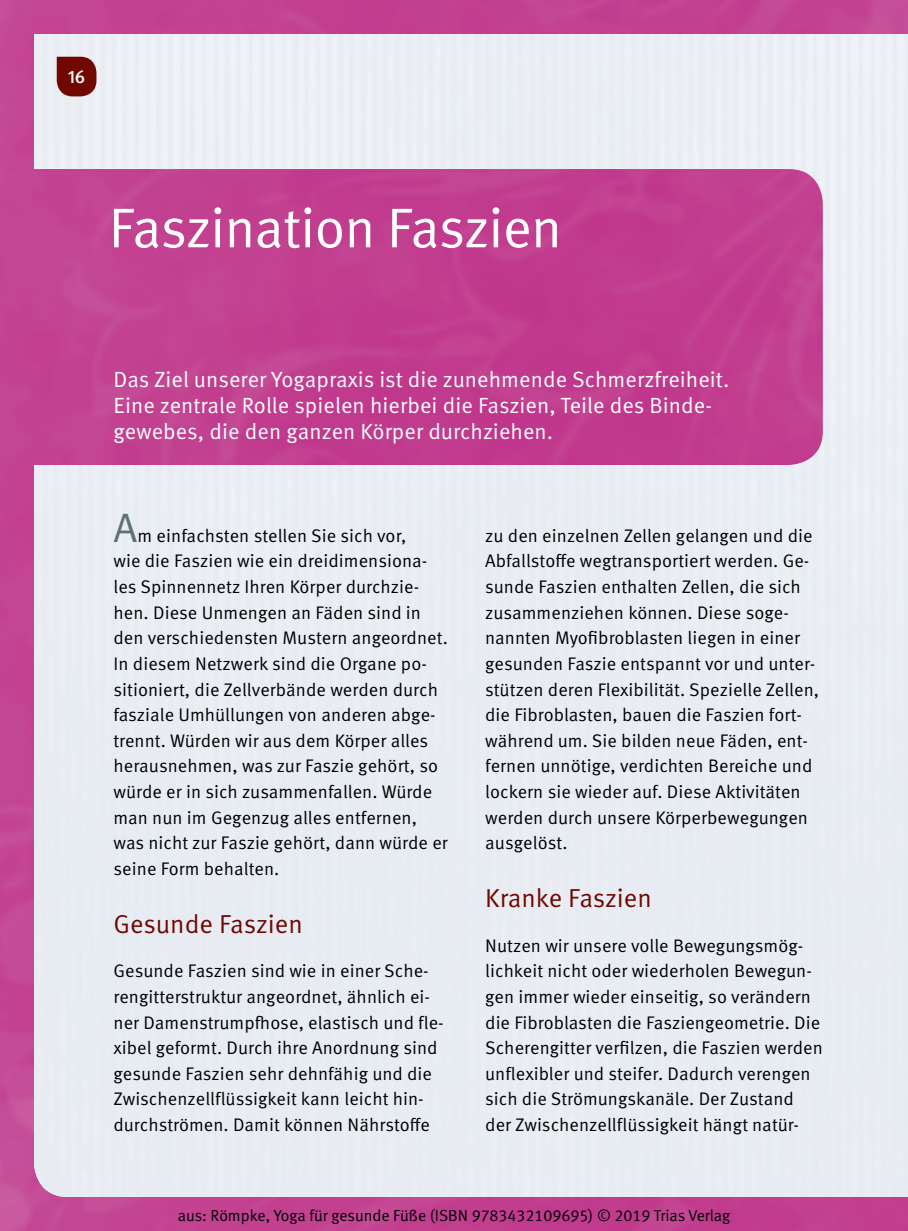
<style>
.page{position:relative;width:908px;height:1231px;background:#fff}
.page>*{position:absolute;margin:0;border:0;box-sizing:border-box;transform-origin:0 0}
.t1{font:56px "Meta Pro Norm";letter-spacing:-.025em;color:#fff}
.t2{font:41px "Meta Pro Norm";color:#5e7276}
.t3{font:26px "Meta Pro Norm";letter-spacing:-.01em;color:#710800}
.t4{font:22px/26px "Meta Pro Norm";letter-spacing:.005em;color:#fff}
.t5{font:18.2px/25.6px "Meta Pro Norm";letter-spacing:.005em;color:#000}
.t6{font:500 18.2px "Meta Pro";color:#fff}
.t7{font:16px "Meta Normal LF";color:#000}
</style>
<div class="page">
<img style="left:0;top:0;width:907px;height:1230px">
<div style="left:34px;top:34px;width:873px;height:1162px;background:#e8edf3"></div>
<svg style="left:57px;top:57px;width:39px;height:39px;background:#7a1a14"></svg>
<img style="left:0;top:169px;width:822px;height:296px">
<p class="t6" style="left:68px;top:62px;width:19px">16</p>
<h1 class="t1" style="left:109px;top:185px;width:455px">Faszination Faszien</h1>
<p class="t4" style="left:113px;top:365px;width:617px">Das Ziel unserer Yogapraxis ist die zunehmende Schmerzfreiheit.<br>Eine zentrale Rolle spielen hierbei die Faszien, Teile des Binde&shy;gewebes, die den ganzen Körper durchziehen.</p>
<h2 class="t2" style="left:113px;top:496px;width:25px">A</h2>
<p class="t5" style="left:113px;top:521px;width:336px;text-indent:24px">m einfachsten stellen Sie sich vor,<br>wie die Faszien wie ein dreidimensiona&shy;les Spinnennetz Ihren Körper durchzie&shy;hen. Diese Unmengen an Fäden sind in den verschiedensten Mustern angeordnet.<br>In diesem Netzwerk sind die Organe po&shy;sitioniert, die Zellverbände werden durch fasziale Umhüllungen von anderen abge&shy;trennt. Würden wir aus dem Körper alles herausnehmen, was zur Faszie gehört, so würde er in sich zusammenfallen. Würde man nun im Gegenzug alles entfernen, was nicht zur Faszie gehört, dann würde er seine Form behalten.</p>
<h3 class="t3" style="left:113px;top:904px;width:191px">Gesunde Faszien</h3>
<p class="t5" style="left:113px;top:956px;width:331px">Gesunde Faszien sind wie in einer Sche&shy;rengitterstruktur angeordnet, ähnlich ei&shy;ner Damenstrumpfhose, elastisch und fle&shy;xibel geformt. Durch ihre Anordnung sind gesunde Faszien sehr dehnfähig und die Zwischenzellflüssigkeit kann leicht hin&shy;durchströmen. Damit können Nährstoffe</p>
<p class="t5" style="left:485px;top:521px;width:335px">zu den einzelnen Zellen gelangen und die Abfallstoffe wegtransportiert werden. Ge&shy;sunde Faszien enthalten Zellen, die sich zusammenziehen können. Diese soge&shy;nannten Myofibroblasten liegen in einer gesunden Faszie entspannt vor und unter&shy;stützen deren Flexibilität. Spezielle Zellen, die Fibroblasten, bauen die Faszien fort&shy;während um. Sie bilden neue Fäden, ent&shy;fernen unnötige, verdichten Bereiche und lockern sie wieder auf. Diese Aktivitäten werden durch unsere Körperbewegungen ausgelöst.</p>
<h3 class="t3" style="left:485px;top:878px;width:168px">Kranke Faszien</h3>
<p class="t5" style="left:485px;top:931px;width:339px">Nutzen wir unsere volle Bewegungsmög&shy;lichkeit nicht oder wiederholen Bewegun&shy;gen immer wieder einseitig, so verändern die Fibroblasten die Fasziengeometrie. Die Scherengitter verfilzen, die Faszien werden unflexibler und steifer. Dadurch verengen sich die Strömungskanäle. Der Zustand der Zwischenzellflüssigkeit hängt natür-</p>
<p class="t7" style="left:178px;top:1205px;width:554px">aus: Römpke, Yoga für gesunde Füße (ISBN 9783432109695) © 2019 Trias Verlag</p>
</div>
